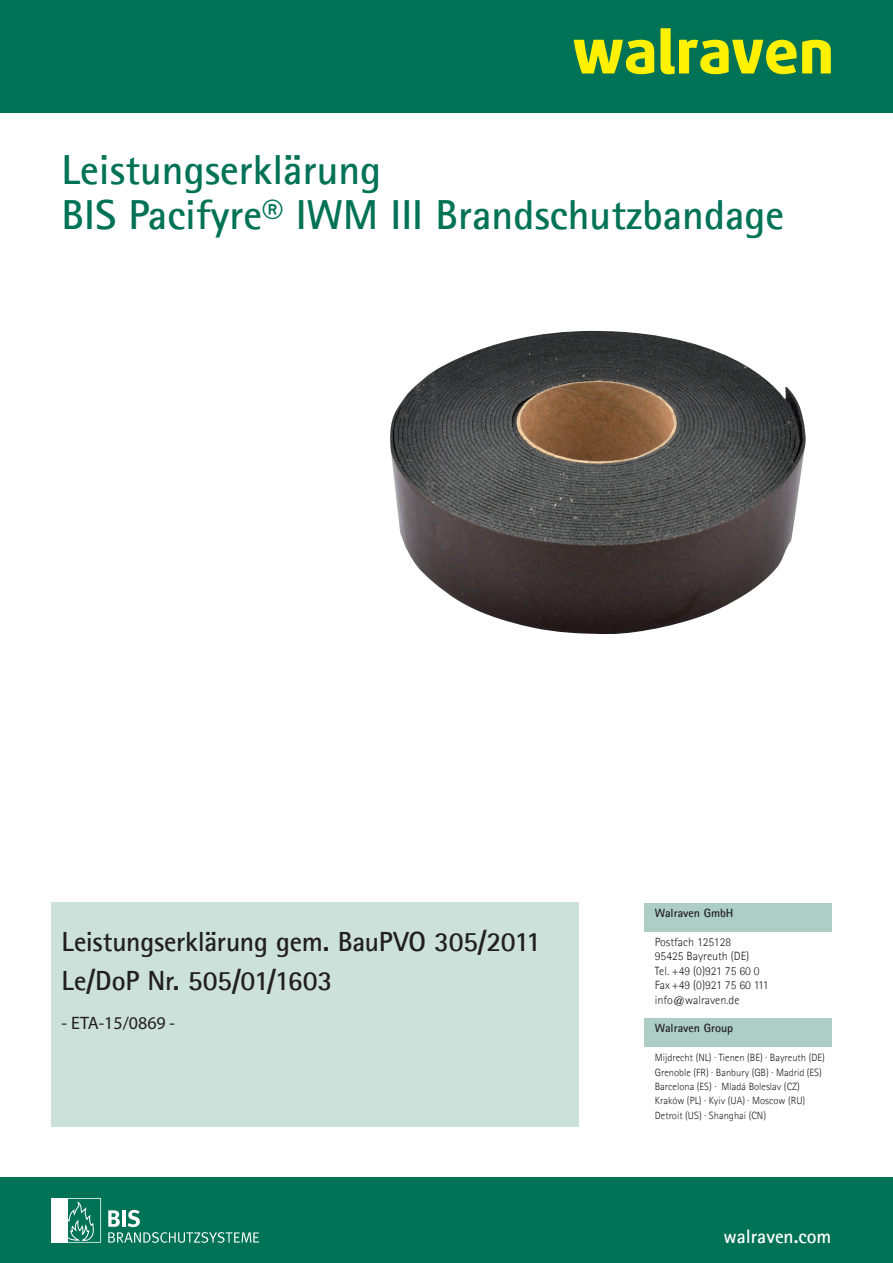
<style>
.page{position:relative;width:893px;height:1263px;background:#fff}
.page>*{position:absolute;margin:0;border:0;box-sizing:border-box;transform-origin:0 0}
.t1{font:700 42px "Rotis Sans Serif Std";color:#007255}
.t2{font:700 27.75px "Rotis Sans Serif Std";letter-spacing:-.01em;color:#231f20}
.t3{font:700 19.5px "Rotis Sans Serif Std";color:#fff}
.t4{font:18px "Myriad Pro";color:#231f20}
.t5{font:300 12px "Rotis Sans Serif Std";color:#231f20}
.t6{font:700 12px "Rotis Sans Serif Std";color:#231f20}
.t7{font:300 10.5px/14.4px "Rotis Sans Serif Std";color:#231f20}
</style>
<div class="page">
<div style="left:0;top:0;width:893px;height:112px;background:#007255"></div>
<svg style="left:660px;top:28px;width:171px;height:46px"></svg>
<svg style="left:574px;top:40px;width:80px;height:34px"></svg>
<div style="left:0;top:1178px;width:893px;height:85px;background:#007255"></div>
<svg style="left:108px;top:1210px;width:151px;height:33px"></svg>
<svg style="left:68px;top:1198px;width:33px;height:45px"></svg>
<div style="left:51px;top:1198px;width:17px;height:45px;background:#fff"></div>
<div style="left:644px;top:903px;width:187px;height:28px;background:#accec5"></div>
<div style="left:644px;top:1018px;width:187px;height:28px;background:#accec5"></div>
<div style="left:51px;top:902px;width:527px;height:224px;background:#cbe1da"></div>
<img style="left:390px;top:331px;width:416px;height:303px">
<p class="t1" style="left:62px;top:143px;width:321px">Leistungserklärung</p>
<p class="t1" style="left:62px;top:188px;width:724px">BIS Pacifyre® IWM III Brandschutzbandage</p>
<p class="t2" style="left:62px;top:924px;width:481px">Leistungserklärung gem. BauPVO 305/2011</p>
<p class="t2" style="left:62px;top:963px;width:272px">Le/DoP Nr. 505/01/1603</p>
<p class="t4" style="left:62px;top:1011px;width:115px">- ETA-15/0869 -</p>
<p class="t6" style="left:655px;top:905px;width:80px">Walraven GmbH</p>
<p class="t5" style="left:655px;top:935px;width:78px">Postfach 125128</p>
<p class="t5" style="left:655px;top:949px;width:96px">95425 Bayreuth (DE)</p>
<p class="t5" style="left:655px;top:964px;width:106px">Tel. +49 (0)921 75 60 0</p>
<p class="t5" style="left:655px;top:978px;width:115px">Fax +49 (0)921 75 60 111</p>
<p class="t5" style="left:655px;top:993px;width:86px">info@walraven.de</p>
<p class="t6" style="left:655px;top:1021px;width:80px">Walraven Group</p>
<p class="t7" style="left:655px;top:1050px;width:171px">Mijdrecht (NL) · Tienen (BE) · Bayreuth (DE)<br>Grenoble (FR) · Banbury (GB) · Madrid (ES)<br>Barcelona (ES) · Mladá Boleslav (CZ)<br>Kraków (PL) · Kyiv (UA) · Moscow (RU)<br>Detroit (US) · Shanghai (CN)</p>
<p class="t3" style="left:723px;top:1224px;width:109px">walraven.com</p>
</div>
